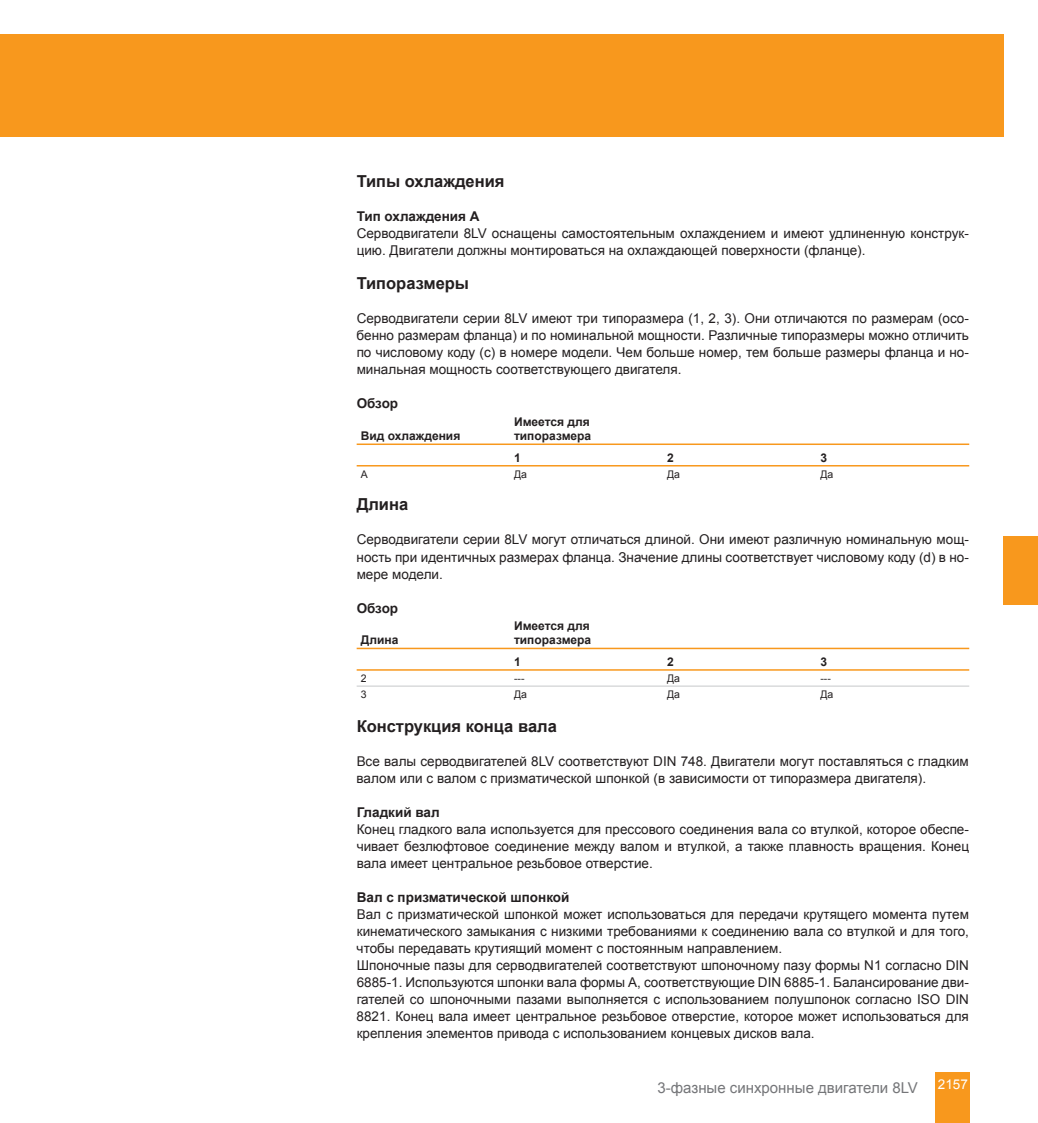
<style>
.page{position:relative;width:1038px;height:1123px;background:#fff}
.page>*{position:absolute;margin:0;border:0;box-sizing:border-box;transform-origin:0 0}
.t1{font:700 16.5px "Arial";color:#231f20}
.t2{font:15px "Arial";color:#757679}
.t3{font:13.5px/17px "Arial";color:#231f20}
.t4{font:700 13.5px "Arial";color:#231f20}
.t5{font:13.5px "Arial";color:#fff}
.t6{font:700 12px/14.4px "Arial";color:#231f20}
.t7{font:10.5px "Arial";color:#231f20}
</style>
<div class="page">
<div style="left:0;top:34px;width:1003px;height:102px;background:#f8981d"></div>
<div style="left:935px;top:1071px;width:34px;height:51px;background:#f8981d"></div>
<div style="left:1003px;top:536px;width:34px;height:68px;background:#f8981d"></div>
<hr style="left:356px;top:443px;width:154px;height:2px;background:#f8981d">
<hr style="left:356px;top:465px;width:154px;height:1px;background:#f8981d">
<hr style="left:510px;top:443px;width:153px;height:2px;background:#f8981d">
<hr style="left:510px;top:465px;width:153px;height:1px;background:#f8981d">
<hr style="left:663px;top:443px;width:153px;height:2px;background:#f8981d">
<hr style="left:663px;top:465px;width:153px;height:1px;background:#f8981d">
<hr style="left:816px;top:443px;width:153px;height:2px;background:#f8981d">
<hr style="left:816px;top:465px;width:153px;height:1px;background:#f8981d">
<hr style="left:356px;top:647px;width:154px;height:2px;background:#f8981d">
<hr style="left:356px;top:669px;width:154px;height:1px;background:#f8981d">
<hr style="left:510px;top:647px;width:153px;height:2px;background:#f8981d">
<hr style="left:510px;top:669px;width:153px;height:1px;background:#f8981d">
<hr style="left:663px;top:647px;width:153px;height:2px;background:#f8981d">
<hr style="left:663px;top:669px;width:153px;height:1px;background:#f8981d">
<hr style="left:816px;top:647px;width:153px;height:2px;background:#f8981d">
<hr style="left:816px;top:669px;width:153px;height:1px;background:#f8981d">
<hr style="left:356px;top:685px;width:460px;height:1px;background:#c6c8ca">
<hr style="left:816px;top:685px;width:153px;height:1px;background:#c6c8ca">
<p class="t1" style="left:356px;top:172px;width:149px">Типы охлаждения</p>
<p class="t4" style="left:356px;top:209px;width:124px">Тип охлаждения А</p>
<p class="t3" style="left:356px;top:225px;width:613px">Серводвигатели 8LV оснащены самостоятельным охлаждением и имеют удлиненную конструк&shy;цию. Двигатели должны монтироваться на охлаждающей поверхности (фланце).</p>
<p class="t1" style="left:356px;top:274px;width:114px">Типоразмеры</p>
<p class="t3" style="left:356px;top:310px;width:614px;text-align:justify">Серводвигатели серии 8LV имеют три типоразмера (1, 2, 3). Они отличаются по размерам (осо&shy;бенно размерам фланца) и по номинальной мощности. Различные типоразмеры можно отличить по числовому коду (c) в номере модели. Чем больше номер, тем больше размеры фланца и но&shy;минальная мощность соответствующего двигателя.</p>
<p class="t4" style="left:356px;top:396px;width:43px">Обзор</p>
<p class="t6" style="left:361px;top:428px;width:101px">Вид охлаждения</p>
<p class="t6" style="left:514px;top:414px;width:79px">Имеется для типоразмера</p>
<p class="t6" style="left:514px;top:450px;width:8px">1</p>
<p class="t6" style="left:667px;top:450px;width:8px">2</p>
<p class="t6" style="left:820px;top:450px;width:8px">3</p>
<p class="t7" style="left:361px;top:468px;width:9px">A</p>
<p class="t7" style="left:514px;top:468px;width:14px">Да</p>
<p class="t7" style="left:667px;top:468px;width:14px">Да</p>
<p class="t7" style="left:820px;top:468px;width:14px">Да</p>
<p class="t1" style="left:356px;top:495px;width:53px">Длина</p>
<p class="t3" style="left:356px;top:531px;width:614px;text-align:justify">Серводвигатели серии 8LV могут отличаться длиной. Они имеют различную номинальную мощ&shy;ность при идентичных размерах фланца. Значение длины соответствует числовому коду (d) в но&shy;мере модели.</p>
<p class="t4" style="left:356px;top:600px;width:43px">Обзор</p>
<p class="t6" style="left:361px;top:633px;width:39px">Длина</p>
<p class="t6" style="left:514px;top:618px;width:79px">Имеется для типоразмера</p>
<p class="t6" style="left:514px;top:654px;width:8px">1</p>
<p class="t6" style="left:667px;top:654px;width:8px">2</p>
<p class="t6" style="left:820px;top:654px;width:8px">3</p>
<p class="t7" style="left:361px;top:672px;width:7px">2</p>
<p class="t7" style="left:514px;top:672px;width:12px">---</p>
<p class="t7" style="left:667px;top:672px;width:14px">Да</p>
<p class="t7" style="left:820px;top:672px;width:12px">---</p>
<p class="t7" style="left:361px;top:688px;width:7px">3</p>
<p class="t7" style="left:514px;top:688px;width:14px">Да</p>
<p class="t7" style="left:667px;top:688px;width:14px">Да</p>
<p class="t7" style="left:820px;top:688px;width:14px">Да</p>
<p class="t1" style="left:356px;top:716px;width:202px">Конструкция конца вала</p>
<p class="t3" style="left:356px;top:752px;width:613px">Все валы серводвигателей 8LV соответствуют DIN 748. Двигатели могут поставляться с гладким валом или с валом с призматической шпонкой (в зависимости от типоразмера двигателя).</p>
<p class="t4" style="left:356px;top:804px;width:84px">Гладкий вал</p>
<p class="t3" style="left:356px;top:820px;width:614px;text-align:justify">Конец гладкого вала используется для прессового соединения вала со втулкой, которое обеспе&shy;чивает безлюфтовое соединение между валом и втулкой, а также плавность вращения. Конец вала имеет центральное резьбовое отверстие.</p>
<p class="t4" style="left:357px;top:889px;width:214px">Вал с призматической шпонкой</p>
<p class="t3" style="left:356px;top:905px;width:614px">Вал с призматической шпонкой может использоваться для передачи крутящего момента путем кинематического замыкания с низкими требованиями к соединению вала со втулкой и для того, чтобы передавать крутиящий момент с постоянным направлением.<br>Шпоночные пазы для серводвигателей соответствуют шпоночному пазу формы N1 согласно DIN 6885-1. Используются шпонки вала формы А, соответствующие DIN 6885-1. Балансирование дви&shy;гателей со шпоночными пазами выполняется с использованием полушпонок согласно ISO DIN 8821. Конец вала имеет центральное резьбовое отверстие, которое может использоваться для крепления элементов привода с использованием концевых дисков вала.</p>
<p class="t2" style="left:657px;top:1079px;width:262px">3-фазные синхронные двигатели 8LV</p>
<p class="t5" style="left:937px;top:1076px;width:32px">2157</p>
</div>
